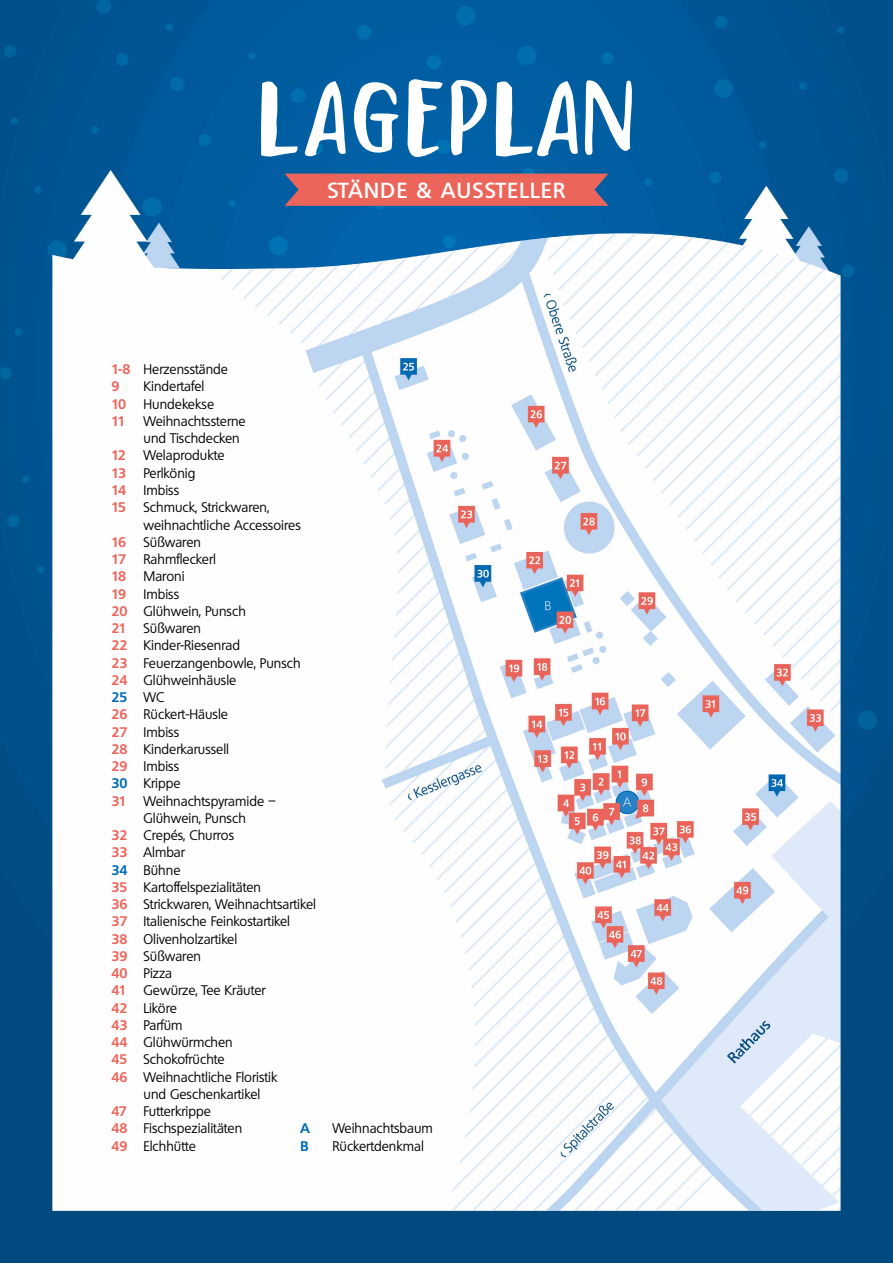
<style>
.page{position:relative;width:893px;height:1263px;background:#fff}
.page>*{position:absolute;margin:0;border:0;box-sizing:border-box;transform-origin:0 0}
.t1{font:700 90.07px "lovile Type";letter-spacing:.09em;color:#fff}
.t2{font:700 21.23px "Quebec Serial";letter-spacing:.075em;color:#fff}
.t3{font:13.5px/17.2px "Quebec Serial";color:#000}
.t4{font:800 13.5px "Quebec Serial";letter-spacing:-.12em;color:#ec655b}
.t5{font:800 13.5px "Quebec Serial";color:#0069b4}
.s1{font-weight:800;color:#ec655b}
.s2{font-weight:400;color:#000}
.s3{font-weight:800;color:#0069b4}
</style>
<div class="page">
<img style="left:0;top:0;width:893px;height:1263px">
<svg style="left:284px;top:174px;width:324px;height:32px;background:#e0645e"></svg>
<h1 class="t1" style="left:261px;top:54px;width:373px">LAGEPLAN</h1>
<h2 class="t2" style="left:328px;top:176px;width:239px">STÄNDE &amp; AUSSTELLER</h2>
<p class="t3" style="left:112px;top:361px;width:118px"><span class="s1">1-8</span> Herzensstände<br><span class="s1">9</span></p>
<p class="t3" style="left:144px;top:378px;width:62px">Kindertafel</p>
<p class="t4" style="left:112px;top:395px;width:16px">10</p>
<p class="t3" style="left:144px;top:395px;width:72px">Hundekekse</p>
<p class="t4" style="left:112px;top:412px;width:16px">11</p>
<p class="t3" style="left:144px;top:412px;width:104px">Weihnachtssterne und Tischdecken</p>
<p class="t4" style="left:112px;top:447px;width:16px">12</p>
<p class="t3" style="left:144px;top:447px;width:83px">Welaprodukte</p>
<p class="t4" style="left:112px;top:464px;width:16px">13</p>
<p class="t3" style="left:144px;top:464px;width:54px">Perlkönig</p>
<p class="t4" style="left:112px;top:481px;width:16px">14</p>
<p class="t3" style="left:144px;top:481px;width:37px">Imbiss</p>
<p class="t4" style="left:112px;top:498px;width:16px">15</p>
<p class="t3" style="left:144px;top:499px;width:159px">Schmuck, Strickwaren, weihnachtliche Accessoires</p>
<p class="t4" style="left:112px;top:533px;width:16px">16</p>
<p class="t3" style="left:144px;top:533px;width:59px">Süßwaren</p>
<p class="t4" style="left:112px;top:550px;width:16px">17</p>
<p class="t3" style="left:144px;top:550px;width:74px">Rahmfleckerl</p>
<p class="t4" style="left:112px;top:567px;width:16px">18</p>
<p class="t3" style="left:144px;top:568px;width:43px">Maroni</p>
<p class="t4" style="left:112px;top:585px;width:16px">19</p>
<p class="t3" style="left:144px;top:585px;width:37px">Imbiss</p>
<p class="t3" style="left:112px;top:602px;width:136px"><span class="s1">20</span> Glühwein, Punsch</p>
<p class="t3" style="left:112px;top:619px;width:91px"><span class="s1">21</span> Süßwaren</p>
<p class="t3" style="left:112px;top:637px;width:130px"><span class="s1">22</span> Kinder-Riesenrad</p>
<p class="t3" style="left:112px;top:654px;width:190px"><span class="s1">23</span> Feuerzangenbowle, Punsch</p>
<p class="t3" style="left:112px;top:671px;width:126px"><span class="s1">24</span> Glühweinhäusle</p>
<p class="t5" style="left:112px;top:688px;width:54px">25 <span class="s2">WC</span></p>
<p class="t3" style="left:112px;top:706px;width:118px"><span class="s1">26</span> Rückert-Häusle</p>
<p class="t3" style="left:112px;top:723px;width:69px"><span class="s1">27</span> Imbiss</p>
<p class="t3" style="left:112px;top:740px;width:119px"><span class="s1">28</span> Kinderkarussell</p>
<p class="t3" style="left:112px;top:757px;width:69px"><span class="s1">29</span> Imbiss</p>
<p class="t3" style="left:112px;top:775px;width:71px"><span class="s3">30</span> Krippe</p>
<p class="t3" style="left:112px;top:792px;width:166px"><span class="s1">31</span> Weihnachtspyramide –</p>
<p class="t3" style="left:144px;top:809px;width:104px">Glühwein, Punsch</p>
<p class="t3" style="left:112px;top:826px;width:124px"><span class="s1">32</span> Crepés, Churros</p>
<p class="t3" style="left:112px;top:844px;width:75px"><span class="s1">33</span> Almbar</p>
<p class="t3" style="left:112px;top:861px;width:70px"><span class="s3">34</span> Bühne</p>
<p class="t3" style="left:112px;top:878px;width:151px"><span class="s1">35</span> Kartoffelspezialitäten</p>
<p class="t3" style="left:112px;top:895px;width:206px"><span class="s1">36</span> Strickwaren, Weihnachtsartikel</p>
<p class="t3" style="left:112px;top:913px;width:180px"><span class="s1">37</span> Italienische Feinkostartikel</p>
<p class="t3" style="left:112px;top:930px;width:127px"><span class="s1">38</span> Olivenholzartikel</p>
<p class="t3" style="left:112px;top:947px;width:91px"><span class="s1">39</span> Süßwaren</p>
<p class="t3" style="left:112px;top:964px;width:62px"><span class="s1">40</span> Pizza</p>
<p class="t3" style="left:112px;top:982px;width:156px"><span class="s1">41</span> Gewürze, Tee Kräuter</p>
<p class="t3" style="left:112px;top:999px;width:67px"><span class="s1">42</span> Liköre</p>
<p class="t3" style="left:112px;top:1016px;width:72px"><span class="s1">43</span> Parfüm</p>
<p class="t3" style="left:112px;top:1033px;width:123px"><span class="s1">44</span> Glühwürmchen</p>
<p class="t3" style="left:112px;top:1051px;width:115px"><span class="s1">45</span> Schokofrüchte</p>
<p class="t3" style="left:112px;top:1068px;width:168px"><span class="s1">46</span> Weihnachtliche Floristik</p>
<p class="t3" style="left:144px;top:1085px;width:118px">und Geschenkartikel</p>
<p class="t3" style="left:112px;top:1103px;width:101px"><span class="s1">47</span> Futterkrippe</p>
<p class="t3" style="left:112px;top:1120px;width:132px"><span class="s1">48</span> Fischspezialitäten</p>
<p class="t3" style="left:112px;top:1137px;width:86px"><span class="s1">49</span> Elchhütte</p>
<p class="t5" style="left:300px;top:1120px;width:11px">A</p>
<p class="t3" style="left:332px;top:1120px;width:102px">Weihnachtsbaum</p>
<p class="t5" style="left:300px;top:1137px;width:10px">B</p>
<p class="t3" style="left:332px;top:1137px;width:93px">Rückertdenkmal</p>
</div>
